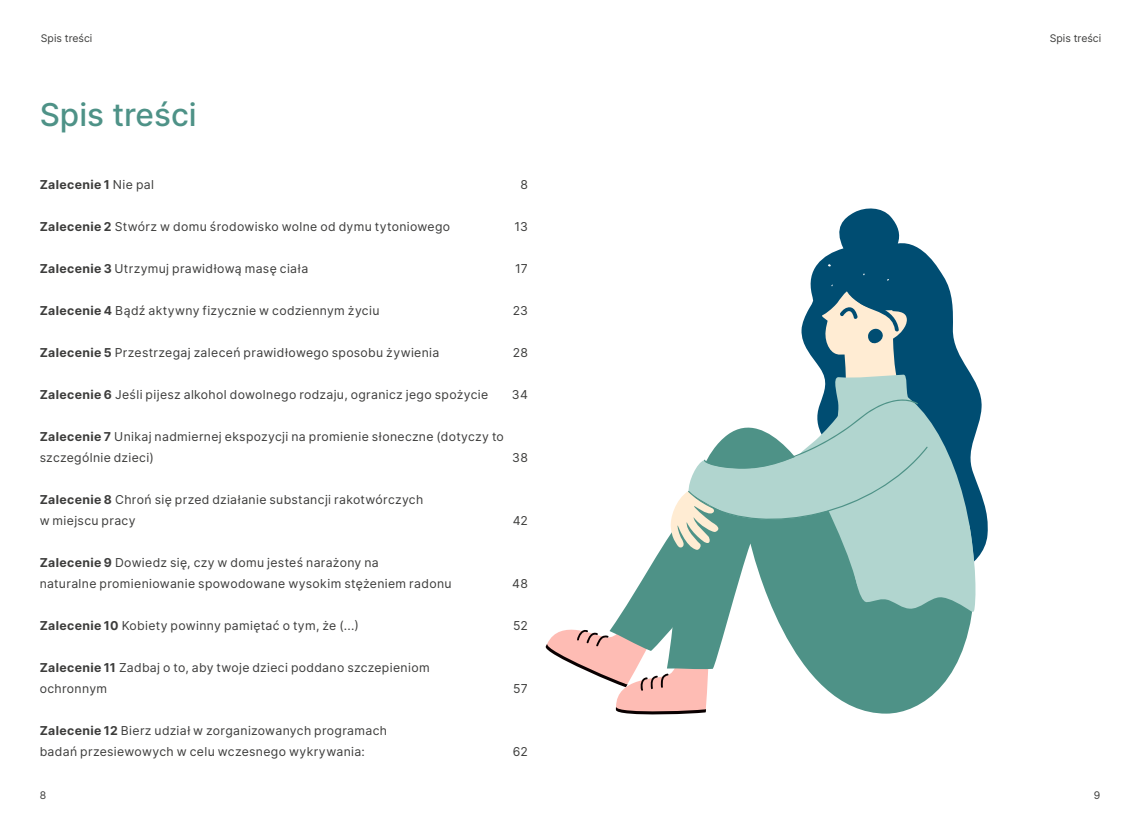
<style>
.page{position:relative;width:1141px;height:819px;background:#fff}
.page>*{position:absolute;margin:0;border:0;box-sizing:border-box;transform-origin:0 0}
.t1{font:500 31.5px "Inter";color:#4e9287}
.t2{font:12.25px/21px "Inter";letter-spacing:.03em;color:#3c3c3b}
.t3{font:700 12.25px "Inter";letter-spacing:.03em;color:#3c3c3b}
.t4{font:10.5px "Inter";color:#3c3c3b}
.s1{font-weight:400}
.s2{font-weight:700}
</style>
<div class="page">
<svg style="left:834px;top:208px;width:154px;height:351px"></svg>
<svg style="left:545px;top:252px;width:432px;height:463px"></svg>
<p class="t4" style="left:41px;top:31px;width:53px">Spis treści</p>
<h1 class="t1" style="left:40px;top:92px;width:159px">Spis treści</h1>
<p class="t3" style="left:40px;top:176px;width:116px">Zalecenie 1 <span class="s1">Nie pal</span></p>
<p class="t2" style="left:520px;top:174px;width:9px">8</p>
<p class="t2" style="left:40px;top:216px;width:412px"><span class="s2">Zalecenie 2</span> Stwórz w domu środowisko wolne od dymu tytoniowego</p>
<p class="t2" style="left:514px;top:216px;width:15px">13</p>
<p class="t2" style="left:40px;top:258px;width:270px"><span class="s2">Zalecenie 3</span> Utrzymuj prawidłową masę ciała</p>
<p class="t2" style="left:515px;top:258px;width:14px">17</p>
<p class="t2" style="left:40px;top:300px;width:341px"><span class="s2">Zalecenie 4</span> Bądź aktywny fizycznie w codziennym życiu</p>
<p class="t2" style="left:513px;top:300px;width:17px">23</p>
<p class="t2" style="left:40px;top:342px;width:401px"><span class="s2">Zalecenie 5</span> Przestrzegaj zaleceń prawidłowego sposobu żywienia</p>
<p class="t2" style="left:513px;top:342px;width:17px">28</p>
<p class="t2" style="left:40px;top:384px;width:450px"><span class="s2">Zalecenie 6</span> Jeśli pijesz alkohol dowolnego rodzaju, ogranicz jego spożycie</p>
<p class="t2" style="left:512px;top:384px;width:17px">34</p>
<p class="t2" style="left:40px;top:426px;width:466px"><span class="s2">Zalecenie 7</span> Unikaj nadmiernej ekspozycji na promienie słoneczne (dotyczy to szczególnie dzieci)</p>
<p class="t2" style="left:512px;top:447px;width:17px">38</p>
<p class="t2" style="left:40px;top:489px;width:385px"><span class="s2">Zalecenie 8</span> Chroń się przed działanie substancji rakotwórczych w miejscu pracy</p>
<p class="t2" style="left:40px;top:552px;width:413px"><span class="s2">Zalecenie 9</span> Dowiedz się, czy w domu jesteś narażony na<br>naturalne promieniowanie spowodowane wysokim stężeniem radonu</p>
<p class="t2" style="left:513px;top:510px;width:17px">42</p>
<p class="t2" style="left:512px;top:573px;width:17px">48</p>
<p class="t2" style="left:40px;top:615px;width:321px"><span class="s2">Zalecenie 10</span> Kobiety powinny pamiętać o tym, że (...)</p>
<p class="t2" style="left:513px;top:615px;width:16px">52</p>
<p class="t2" style="left:40px;top:657px;width:391px"><span class="s2">Zalecenie 11</span> Zadbaj o to, aby twoje dzieci poddano szczepieniom ochronnym</p>
<p class="t2" style="left:513px;top:678px;width:16px">57</p>
<p class="t2" style="left:40px;top:720px;width:349px"><span class="s2">Zalecenie 12</span> Bierz udział w zorganizowanych programach badań przesiewowych w celu wczesnego wykrywania:</p>
<p class="t4" style="left:40px;top:787px;width:8px">8</p>
<p class="t2" style="left:513px;top:741px;width:17px">62</p>
<p class="t4" style="left:1050px;top:31px;width:53px">Spis treści</p>
<p class="t4" style="left:1094px;top:787px;width:8px">9</p>
</div>
